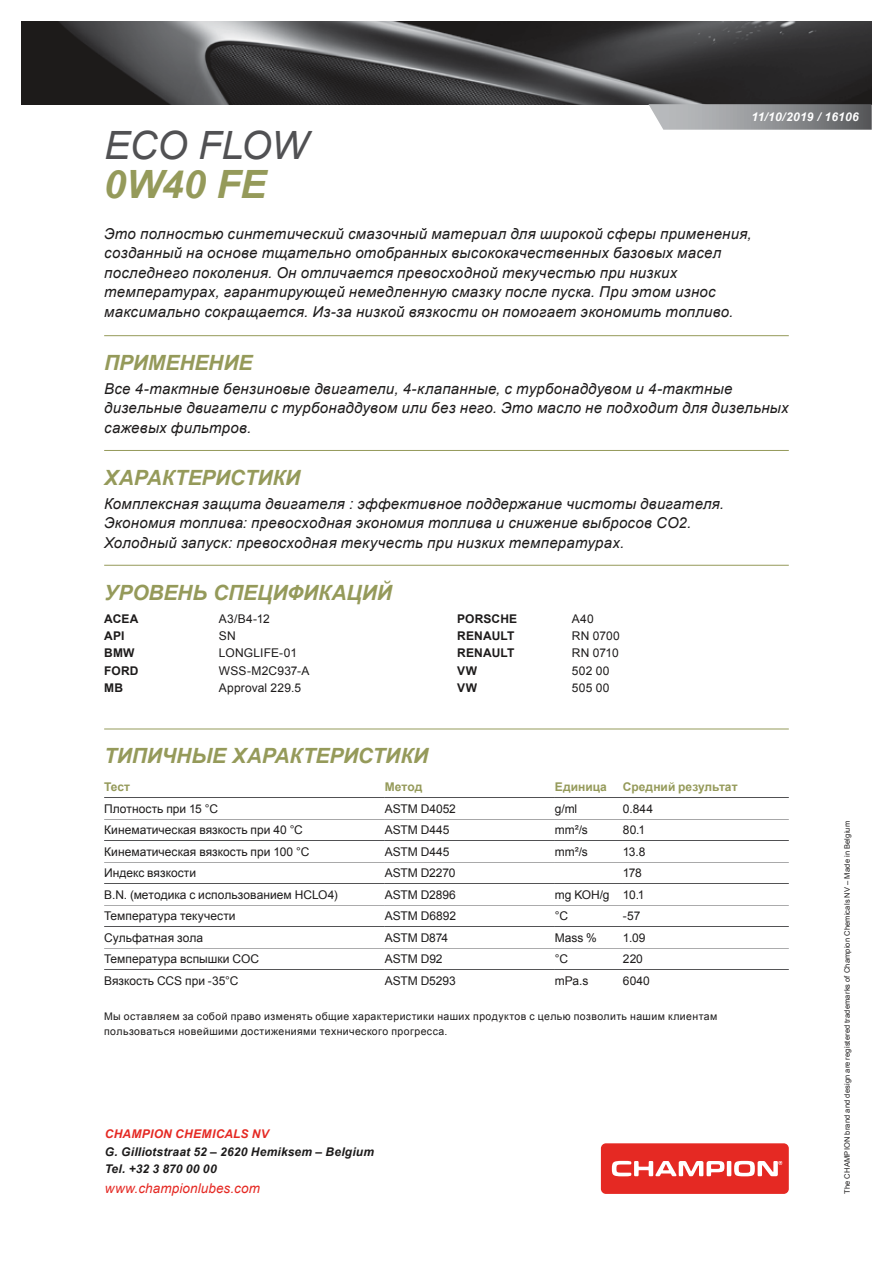
<style>
.page{position:relative;width:893px;height:1263px;background:#fff}
.page>*{position:absolute;margin:0;border:0;box-sizing:border-box;transform-origin:0 0}
.Product_Name{font:italic 39px "Arial";letter-spacing:-.015em;color:#515153}
.Product_Name1{font:italic 700 39px "Arial";letter-spacing:.005em;color:#959a5a}
.Titles{font:italic 700 21px "Arial";letter-spacing:-.005em;color:#959a5a}
.Product_description{font:italic 15px/19.5px "Arial";letter-spacing:.02em;color:#1d1b1b}
.Body_Features{font:italic 15px/19.5px "Arial";letter-spacing:.02em;color:#1d1b1b}
.Body_App{font:italic 15px/19.5px "Arial";letter-spacing:.02em;color:#1d1b1b}
.t1{font:italic 13.5px "Arial";letter-spacing:.01em;color:#e52923}
.Characs__n{font:12px "Arial";letter-spacing:.005em;color:#1d1b1b}
.Body_Specifications{font:12px "Arial";letter-spacing:.015em;color:#1d1b1b}
.t2{font:italic 700 12px/16.2px "Arial";letter-spacing:.015em;color:#1d1b1b}
.Boby_Specifications{font:700 12px "Arial";letter-spacing:.015em;color:#1d1b1b}
.Characs_Title__n{font:700 12px "Arial";color:#959a5a}
.t3{font:italic 700 12px "Arial";letter-spacing:.025em;color:#e52923}
.Characs__n-2{font:12px "Arial";letter-spacing:-.015em;color:#1d1b1b}
.Date{font:italic 700 12px "Arial";letter-spacing:.01em;color:#fff}
.Body_Characs__n{font:10.5px/15px "Arial";letter-spacing:.04em;color:#1d1b1b}
.t4{font:7.5px "Arial";letter-spacing:.02em;color:#1d1b1b}
</style>
<div class="page">
<img style="left:21px;top:21px;width:851px;height:83px">
<svg style="left:648px;top:104px;width:224px;height:26px"></svg>
<div style="left:601px;top:1143px;width:188px;height:51px;background:#e52923;border-radius:5px"></div>
<svg style="left:612px;top:1161px;width:112px;height:15px"></svg>
<hr style="left:727px;top:1161px;width:4px;height:15px;background:#fff">
<svg style="left:734px;top:1161px;width:48px;height:15px"></svg>
<hr style="left:104px;top:335px;width:685px;height:1px;background:#959a5a">
<hr style="left:104px;top:450px;width:685px;height:1px;background:#959a5a">
<hr style="left:104px;top:565px;width:685px;height:1px;background:#959a5a">
<hr style="left:104px;top:729px;width:685px;height:1px;background:#959a5a">
<hr style="left:104px;top:798px;width:281px;height:1px;background:#515153">
<hr style="left:385px;top:798px;width:170px;height:1px;background:#515153">
<hr style="left:555px;top:798px;width:68px;height:1px;background:#515153">
<hr style="left:623px;top:798px;width:166px;height:1px;background:#515153">
<hr style="left:104px;top:819px;width:281px;height:1px;background:#515153">
<hr style="left:385px;top:819px;width:170px;height:1px;background:#515153">
<hr style="left:555px;top:819px;width:68px;height:1px;background:#515153">
<hr style="left:623px;top:819px;width:166px;height:1px;background:#515153">
<hr style="left:104px;top:841px;width:281px;height:1px;background:#515153">
<hr style="left:385px;top:841px;width:170px;height:1px;background:#515153">
<hr style="left:555px;top:841px;width:68px;height:1px;background:#515153">
<hr style="left:623px;top:841px;width:166px;height:1px;background:#515153">
<hr style="left:104px;top:862px;width:281px;height:1px;background:#515153">
<hr style="left:385px;top:862px;width:170px;height:1px;background:#515153">
<hr style="left:555px;top:862px;width:68px;height:1px;background:#515153">
<hr style="left:623px;top:862px;width:166px;height:1px;background:#515153">
<hr style="left:104px;top:884px;width:281px;height:1px;background:#515153">
<hr style="left:385px;top:884px;width:170px;height:1px;background:#515153">
<hr style="left:555px;top:884px;width:68px;height:1px;background:#515153">
<hr style="left:623px;top:884px;width:166px;height:1px;background:#515153">
<hr style="left:104px;top:905px;width:281px;height:1px;background:#515153">
<hr style="left:385px;top:905px;width:170px;height:1px;background:#515153">
<hr style="left:555px;top:905px;width:68px;height:1px;background:#515153">
<hr style="left:623px;top:905px;width:166px;height:1px;background:#515153">
<hr style="left:104px;top:926px;width:281px;height:1px;background:#515153">
<hr style="left:385px;top:926px;width:170px;height:1px;background:#515153">
<hr style="left:555px;top:926px;width:68px;height:1px;background:#515153">
<hr style="left:623px;top:926px;width:166px;height:1px;background:#515153">
<hr style="left:104px;top:948px;width:281px;height:1px;background:#515153">
<hr style="left:385px;top:948px;width:170px;height:1px;background:#515153">
<hr style="left:555px;top:948px;width:68px;height:1px;background:#515153">
<hr style="left:623px;top:948px;width:166px;height:1px;background:#515153">
<hr style="left:104px;top:969px;width:281px;height:1px;background:#515153">
<hr style="left:385px;top:969px;width:170px;height:1px;background:#515153">
<hr style="left:555px;top:969px;width:68px;height:1px;background:#515153">
<hr style="left:623px;top:969px;width:166px;height:1px;background:#515153">
<p class="Date" style="left:751px;top:109px;width:109px">11/10/2019 / 16106</p>
<p class="Product_Name" style="left:104px;top:120px;width:205px">ECO FLOW</p>
<p class="Product_Name1" style="left:104px;top:158px;width:164px">0W40 FE</p>
<p class="Product_description" style="left:104px;top:224px;width:649px">Это полностью синтетический смазочный материал для широкой сферы применения, созданный на основе тщательно отобранных высококачественных базовых масел последнего поколения. Он отличается превосходной текучестью при низких температурах, гарантирующей немедленную смазку после пуска. При этом износ максимально сокращается. Из-за низкой вязкости он помогает экономить топливо.</p>
<p class="Titles" style="left:104px;top:349px;width:150px">ПРИМЕНЕНИЕ</p>
<p class="Body_App" style="left:104px;top:379px;width:686px">Все 4-тактные бензиновые двигатели, 4-клапанные, с турбонаддувом и 4-тактные дизельные двигатели с турбонаддувом или без него. Это масло не подходит для дизельных сажевых фильтров.</p>
<p class="Titles" style="left:104px;top:463px;width:198px">ХАРАКТЕРИСТИКИ</p>
<p class="Body_Features" style="left:104px;top:494px;width:621px">Комплексная защита двигателя : эффективное поддержание чистоты двигателя.<br>Экономия топлива: превосходная экономия топлива и снижение выбросов CO2.<br>Холодный запуск: превосходная текучесть при низких температурах.</p>
<p class="Titles" style="left:104px;top:578px;width:289px">УРОВЕНЬ СПЕЦИФИКАЦИЙ</p>
<p class="Boby_Specifications" style="left:104px;top:611px;width:36px">ACEA</p>
<p class="Body_Specifications" style="left:219px;top:611px;width:52px">A3/B4-12</p>
<p class="Boby_Specifications" style="left:104px;top:628px;width:22px">API</p>
<p class="Body_Specifications" style="left:219px;top:628px;width:18px">SN</p>
<p class="Boby_Specifications" style="left:104px;top:645px;width:32px">BMW</p>
<p class="Body_Specifications" style="left:219px;top:645px;width:80px">LONGLIFE-01</p>
<p class="Boby_Specifications" style="left:104px;top:662px;width:36px">FORD</p>
<p class="Body_Specifications" style="left:219px;top:662px;width:92px">WSS-M2C937-A</p>
<p class="Boby_Specifications" style="left:104px;top:680px;width:20px">MB</p>
<p class="Body_Specifications" style="left:219px;top:680px;width:84px">Approval 229.5</p>
<p class="Boby_Specifications" style="left:457px;top:611px;width:62px">PORSCHE</p>
<p class="Body_Specifications" style="left:572px;top:611px;width:23px">A40</p>
<p class="Boby_Specifications" style="left:457px;top:628px;width:59px">RENAULT</p>
<p class="Body_Specifications" style="left:572px;top:628px;width:49px">RN 0700</p>
<p class="Boby_Specifications" style="left:457px;top:645px;width:59px">RENAULT</p>
<p class="Body_Specifications" style="left:572px;top:645px;width:48px">RN 0710</p>
<p class="Boby_Specifications" style="left:457px;top:662px;width:21px">VW</p>
<p class="Body_Specifications" style="left:572px;top:662px;width:39px">502 00</p>
<p class="Boby_Specifications" style="left:457px;top:680px;width:21px">VW</p>
<p class="Body_Specifications" style="left:572px;top:680px;width:39px">505 00</p>
<p class="Titles" style="left:104px;top:742px;width:326px">ТИПИЧНЫЕ ХАРАКТЕРИСТИКИ</p>
<p class="Characs_Title__n" style="left:104px;top:779px;width:27px">Тест</p>
<p class="Characs_Title__n" style="left:385px;top:779px;width:39px">Метод</p>
<p class="Characs_Title__n" style="left:555px;top:779px;width:54px">Единица</p>
<p class="Characs_Title__n" style="left:623px;top:779px;width:116px">Средний результат</p>
<p class="Characs__n" style="left:104px;top:801px;width:115px">Плотность при 15 °C</p>
<p class="Characs__n" style="left:385px;top:801px;width:73px">ASTM D4052</p>
<p class="Characs__n" style="left:555px;top:801px;width:24px">g/ml</p>
<p class="Characs__n" style="left:623px;top:801px;width:32px">0.844</p>
<p class="Characs__n" style="left:104px;top:822px;width:200px">Кинематическая вязкость при 40 °C</p>
<p class="Characs__n" style="left:385px;top:822px;width:66px">ASTM D445</p>
<p class="Characs__n" style="left:555px;top:822px;width:34px">mm²/s</p>
<p class="Characs__n" style="left:623px;top:822px;width:24px">80.1</p>
<p class="Characs__n" style="left:104px;top:844px;width:207px">Кинематическая вязкость при 100 °C</p>
<p class="Characs__n" style="left:385px;top:844px;width:66px">ASTM D445</p>
<p class="Characs__n" style="left:555px;top:844px;width:34px">mm²/s</p>
<p class="Characs__n" style="left:623px;top:844px;width:24px">13.8</p>
<p class="Characs__n" style="left:104px;top:865px;width:94px">Индекс вязкости</p>
<p class="Characs__n-2" style="left:385px;top:865px;width:72px">ASTM D2270</p>
<p class="Characs__n" style="left:623px;top:865px;width:20px">178</p>
<p class="Characs__n" style="left:104px;top:887px;width:235px">B.N. (методика с использованием HCLO4)</p>
<p class="Characs__n" style="left:385px;top:887px;width:73px">ASTM D2896</p>
<p class="Characs__n" style="left:555px;top:887px;width:56px">mg KOH/g</p>
<p class="Characs__n" style="left:623px;top:887px;width:23px">10.1</p>
<p class="Characs__n" style="left:104px;top:908px;width:133px">Температура текучести</p>
<p class="Characs__n" style="left:385px;top:908px;width:73px">ASTM D6892</p>
<p class="Characs__n" style="left:555px;top:908px;width:15px">°C</p>
<p class="Characs__n" style="left:623px;top:908px;width:19px">-57</p>
<p class="Characs__n" style="left:104px;top:930px;width:100px">Сульфатная зола</p>
<p class="Characs__n-2" style="left:385px;top:930px;width:65px">ASTM D874</p>
<p class="Characs__n" style="left:555px;top:930px;width:44px">Mass %</p>
<p class="Characs__n" style="left:623px;top:930px;width:24px">1.09</p>
<p class="Characs__n" style="left:104px;top:951px;width:156px">Температура вспышки COC</p>
<p class="Characs__n" style="left:385px;top:951px;width:59px">ASTM D92</p>
<p class="Characs__n" style="left:555px;top:951px;width:15px">°C</p>
<p class="Characs__n" style="left:623px;top:951px;width:21px">220</p>
<p class="Characs__n" style="left:104px;top:973px;width:136px">Вязкость CCS при -35°C</p>
<p class="Characs__n" style="left:385px;top:973px;width:72px">ASTM D5293</p>
<p class="Characs__n" style="left:555px;top:973px;width:35px">mPa.s</p>
<p class="Characs__n" style="left:623px;top:973px;width:28px">6040</p>
<p class="Body_Characs__n" style="left:104px;top:1009px;width:615px">Мы оставляем за собой право изменять общие характеристики наших продуктов с целью позволить нашим клиентам пользоваться новейшими достижениями технического прогресса.</p>
<p class="t3" style="left:105px;top:1125px;width:165px">CHAMPION CHEMICALS NV</p>
<p class="t2" style="left:105px;top:1144px;width:271px">G. Gilliotstraat 52 – 2620 Hemiksem – Belgium<br>Tel. +32 3 870 00 00</p>
<p class="t1" style="left:105px;top:1179px;width:157px">www.championlubes.com</p>
<p class="t4" style="left:842px;top:1194px;width:374px;rotate:-90deg">The CHAMPION brand and design are registered trademarks of Champion Chemicals NV – Made in Belgium</p>
</div>
